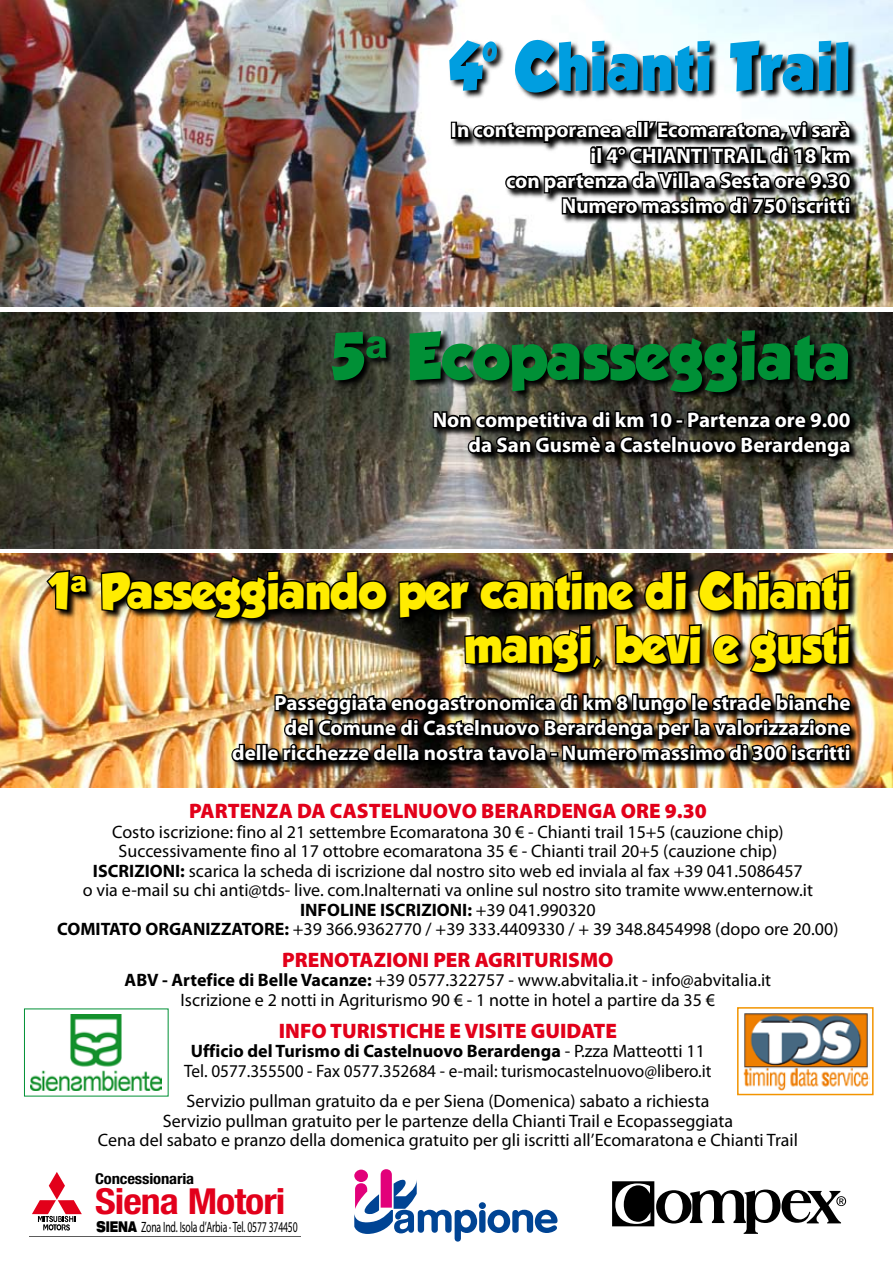
<style>
.page{position:relative;width:893px;height:1263px;background:#fff}
.page>*{position:absolute;margin:0;border:0;box-sizing:border-box;transform-origin:0 0}
.t1{font:60px "GROBOLD";letter-spacing:.02em;color:#009036;scale:.95 1}
.t2{font:60px "GROBOLD";letter-spacing:.02em;color:#009ee0;scale:.9 1}
.t3{font:45px/54px "GROBOLD";color:#ffec00;text-align:right;scale:.95 1}
.t4{font:700 condensed 35.85px "Helvetica Neue";letter-spacing:-.025em;color:#e2001b;scale:1.11 1}
.t5{font:700 21px/25.2px "Myriad Pro";color:#fff;text-align:right}
.t6{font:900 21px "Myriad Pro";color:#e2001a}
.t7{font:18px/19.5px "Myriad Pro";color:#000;text-align:center}
.t8{font:condensed 15px "Helvetica Neue";letter-spacing:-.02em;color:#000;scale:.65 1}
.t9{font:700 condensed 15px "Helvetica Neue";letter-spacing:-.01em;color:#000;scale:1.11 1}
.s1{font-family:"Arial";font-weight:900}
.s2{font-weight:700}
.s3{font-weight:900;font-stretch:expanded}
</style>
<div class="page">
<img style="left:0;top:554px;width:893px;height:233px">
<img style="left:0;top:312px;width:893px;height:237px">
<img style="left:0;top:0;width:893px;height:307px">
<img style="left:46px;top:568px;width:815px;height:203px">
<img style="left:44px;top:568px;width:48px;height:45px">
<img style="left:99px;top:0;width:754px;height:1015px">
<div style="left:844px;top:748px;width:7px;height:14px;border:3px solid #000"></div>
<div style="left:844px;top:744px;width:7px;height:6px;border:3px solid #000;border-radius:50%"></div>
<svg style="left:354px;top:1169px;width:204px;height:73px"></svg>
<svg style="left:32px;top:1172px;width:50px;height:59px"></svg>
<img style="left:31px;top:1015px;width:131px;height:75px">
<img style="left:742px;top:1011px;width:128px;height:80px">
<div style="left:737px;top:1007px;width:137px;height:88px;border:2px solid #f29400"></div>
<svg style="left:612px;top:1181px;width:234px;height:53px"></svg>
<h1 class="t2" style="left:450px;top:31px;width:447px">4° Chianti Trail</h1>
<p class="t5" style="left:451px;top:117px;width:401px">In contemporanea all’ Ecomaratona, vi sarà il 4° CHIANTI TRAIL di 18 km<br>con partenza da Villa a Sesta ore 9.30<br>Numero massimo di 750 iscritti</p>
<h1 class="t1" style="left:332px;top:321px;width:547px">5<span class="s1">ª</span> Ecopasseggiata</h1>
<p class="t5" style="left:433px;top:406px;width:419px">Non competitiva di km 10 - Partenza ore 9.00 da San Gusmè a Castelnuovo Berardenga</p>
<h2 class="t3" style="left:49px;top:564px;width:846px">1<span class="s1">ª</span> Passeggiando per cantine di Chianti mangi, bevi e gusti</h2>
<p class="t5" style="left:232px;top:689px;width:620px">Passeggiata enogastronomica di km 8 lungo le strade bianche<br>del Comune di Castelnuovo Berardenga per la valorizzazione<br>delle ricchezze della nostra tavola - Numero massimo di 300 iscritti</p>
<p class="t6" style="left:189px;top:797px;width:519px">PARTENZA DA CASTELNUOVO BERARDENGA ORE 9.30</p>
<p class="t7" style="left:57px;top:821px;width:783px">Costo iscrizione: fino al 21 settembre Ecomaratona 30 € - Chianti trail 15+5 (cauzione chip)<br>Successivamente fino al 17 ottobre ecomaratona 35 € - Chianti trail 20+5 (cauzione chip)<br><span class="s2">ISCRIZIONI:</span> scarica la scheda di iscrizione dal nostro sito web ed inviala al fax +39 041.5086457<br>o via e-mail su chi anti@tds- live. com.Inalternati va online sul nostro sito tramite www.enternow.it <span class="s2">INFOLINE ISCRIZIONI:</span> +39 041.990320<br><span class="s2">COMITATO ORGANIZZATORE:</span> +39 366.9362770 / +39 333.4409330 / + 39 348.8454998 (dopo ore 20.00)</p>
<p class="t6" style="left:282px;top:946px;width:333px">PRENOTAZIONI PER AGRITURISMO</p>
<p class="t7" style="left:125px;top:970px;width:648px"><span class="s2">ABV - Artefice di Belle Vacanze:</span> +39 0577.322757 - www.abvitalia.it - info@abvitalia.it<br>Iscrizione e 2 notti in Agriturismo 90 € - 1 notte in hotel a partire da 35 €</p>
<p class="t6" style="left:279px;top:1016px;width:340px">INFO TURISTICHE E VISITE GUIDATE</p>
<p class="t7" style="left:184px;top:1041px;width:529px"><span class="s2">Ufficio del Turismo di Castelnuovo Berardenga</span> - P.zza Matteotti 11<br>Tel. 0577.355500 - Fax 0577.352684 - e-mail: turismocastelnuovo@libero.it</p>
<p class="t7" style="left:98px;top:1091px;width:702px">Servizio pullman gratuito da e per Siena (Domenica) sabato a richiesta<br>Servizio pullman gratuito per le partenze della Chianti Trail e Ecopasseggiata<br>Cena del sabato e pranzo della domenica gratuito per gli iscritti all’Ecomaratona e Chianti Trail</p>
<p class="t9" style="left:95px;top:1170px;width:91px">Concessionaria</p>
<h3 class="t4" style="left:95px;top:1179px;width:173px">Siena Motori</h3>
<p class="t8" style="left:96px;top:1217px;width:311px"><span class="s3">SIENA</span> Zona Ind. Isola d’Arbia · Tel. 0577 374450</p>
</div>
